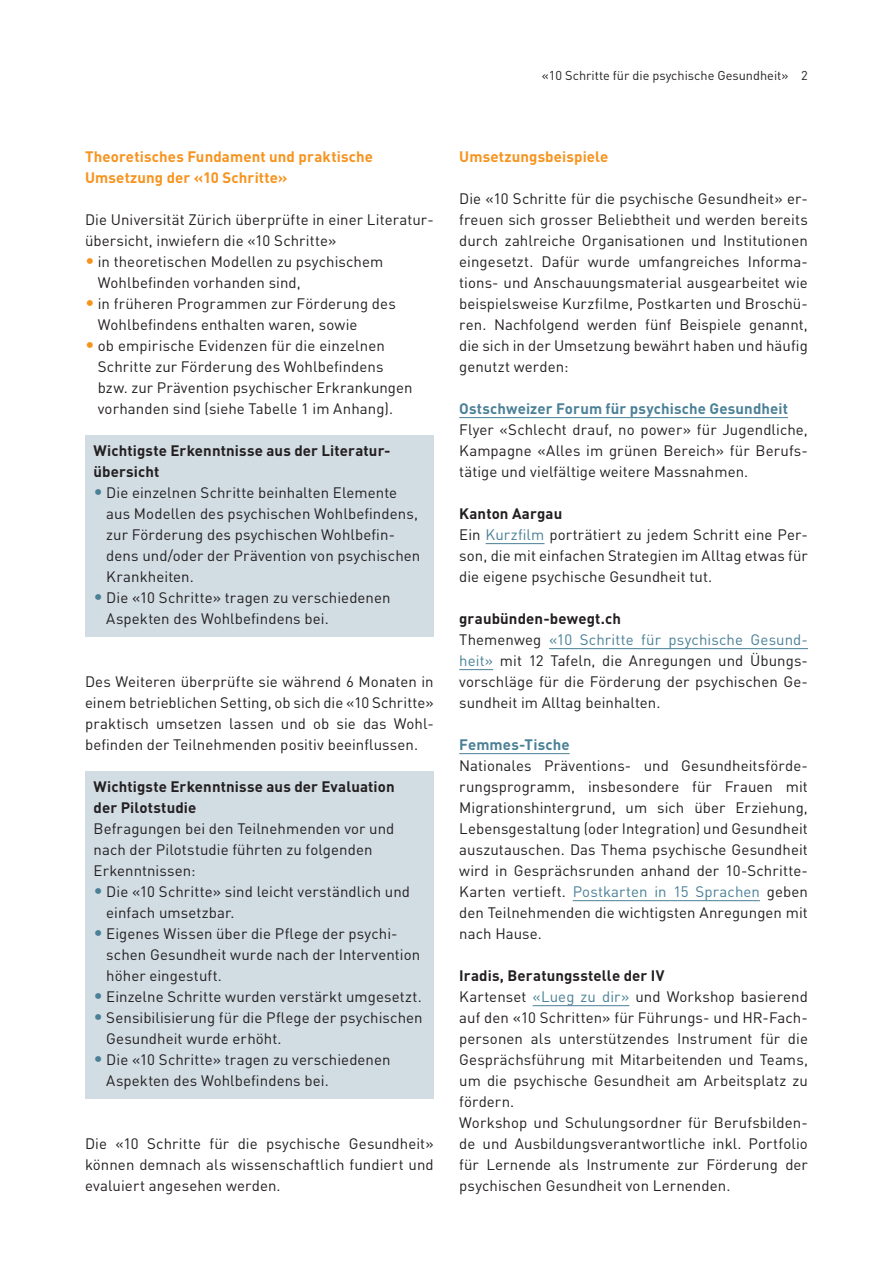
<style>
.page{position:relative;width:893px;height:1263px;background:#fff}
.page>*{position:absolute;margin:0;border:0;box-sizing:border-box;transform-origin:0 0}
.t1{font:15px/21px "DINOT";letter-spacing:.005em;color:#231f20}
.t2{font:700 15px/21px "DINOT";letter-spacing:.01em;color:#231f20}
.t3{font:700 15px/21px "DINOT";letter-spacing:.01em;color:#f7931d}
.t4{font:700 15px "DINOT";letter-spacing:.01em;color:#4a8096}
.t5{font:12.75px "DINOT";color:#231f20}
.s1{font-size:18px;color:#f7931d}
.s2{font-size:18px;color:#4a8096}
.s3{font-weight:700}
.s4{color:#4a8096}
</style>
<div class="page">
<div style="left:85px;top:435px;width:349px;height:202px;background:#d1dce3"></div>
<div style="left:85px;top:771px;width:349px;height:328px;background:#d1dce3"></div>
<hr style="left:459px;top:417px;width:329px;height:1px;background:#4a8096">
<hr style="left:486px;top:543px;width:58px;height:1px;background:#4a8096">
<hr style="left:549px;top:648px;width:259px;height:1px;background:#4a8096">
<hr style="left:459px;top:669px;width:34px;height:1px;background:#4a8096">
<hr style="left:459px;top:753px;width:111px;height:1px;background:#4a8096">
<hr style="left:573px;top:900px;width:187px;height:1px;background:#4a8096">
<hr style="left:533px;top:1005px;width:96px;height:1px;background:#4a8096">
<p class="t5" style="left:542px;top:66px;width:268px">«10 Schritte für die psychische Gesundheit» 2</p>
<p class="t3" style="left:85px;top:145px;width:289px">Theoretisches Fundament und praktische<br>Umsetzung der «10 Schritte»</p>
<p class="t1" style="left:85px;top:208px;width:348px">Die Universität Zürich überprüfte in einer Literatur&shy;übersicht, inwiefern die «10 Schritte»</p>
<p class="t1" style="left:98px;top:250px;width:287px;text-indent:-13px"><span class="s1">•</span> in theoretischen Modellen zu psychischem<br>Wohlbefinden vorhanden sind,</p>
<p class="t1" style="left:98px;top:292px;width:299px;text-indent:-13px"><span class="s1">•</span> in früheren Programmen zur Förderung des<br>Wohlbefindens enthalten waren, sowie</p>
<p class="t1" style="left:98px;top:334px;width:316px;text-indent:-13px"><span class="s1">•</span> ob empirische Evidenzen für die einzelnen Schritte zur Förderung des Wohlbefindens bzw. zur Prävention psychischer Erkrankungen vorhanden sind (siehe Tabelle 1 im Anhang).</p>
<p class="t2" style="left:94px;top:439px;width:298px">Wichtigste Erkenntnisse aus der Literatur&shy;übersicht</p>
<p class="t1" style="left:106px;top:481px;width:315px;text-indent:-13px"><span class="s2">•</span> Die einzelnen Schritte beinhalten Elemente aus Modellen des psychischen Wohlbefindens, zur Förderung des psychischen Wohlbefin&shy;dens und/oder der Prävention von psychischen Krankheiten.</p>
<p class="t1" style="left:106px;top:586px;width:286px;text-indent:-13px"><span class="s2">•</span> Die «10 Schritte» tragen zu verschiedenen<br>Aspekten des Wohlbefindens bei.</p>
<p class="t1" style="left:85px;top:670px;width:350px">Des Weiteren überprüfte sie während 6 Monaten in einem betrieblichen Setting, ob sich die «10 Schritte» praktisch umsetzen lassen und ob sie das Wohl&shy;befinden der Teilnehmenden positiv beeinflussen.</p>
<p class="t2" style="left:94px;top:775px;width:303px">Wichtigste Erkenntnisse aus der Evaluation der Pilotstudie</p>
<p class="t1" style="left:94px;top:817px;width:302px">Befragungen bei den Teilnehmenden vor und nach der Pilotstudie führten zu folgenden<br>Erkenntnissen:</p>
<p class="t1" style="left:106px;top:880px;width:305px;text-indent:-13px"><span class="s2">•</span> Die «10 Schritte» sind leicht verständlich und einfach umsetzbar.</p>
<p class="t1" style="left:106px;top:922px;width:315px;text-indent:-13px"><span class="s2">•</span> Eigenes Wissen über die Pflege der psychi&shy;schen Gesundheit wurde nach der Intervention höher eingestuft.</p>
<p class="t1" style="left:94px;top:985px;width:330px"><span class="s2">•</span> Einzelne Schritte wurden verstärkt umgesetzt.</p>
<p class="t1" style="left:106px;top:1006px;width:318px;text-indent:-13px"><span class="s2">•</span> Sensibilisierung für die Pflege der psychischen<br>Gesundheit wurde erhöht.</p>
<p class="t1" style="left:106px;top:1048px;width:286px;text-indent:-13px"><span class="s2">•</span> Die «10 Schritte» tragen zu verschiedenen<br>Aspekten des Wohlbefindens bei.</p>
<p class="t1" style="left:85px;top:1132px;width:350px;text-align:justify">Die «10 Schritte für die psychische Gesundheit» können demnach als wissenschaftlich fundiert und evaluiert angesehen werden.</p>
<p class="t3" style="left:459px;top:145px;width:151px">Umsetzungsbeispiele</p>
<p class="t1" style="left:459px;top:187px;width:350px;text-align:justify">Die «10 Schritte für die psychische Gesundheit» er&shy;freuen sich grosser Beliebtheit und werden bereits durch zahlreiche Organisationen und Institutionen eingesetzt. Dafür wurde umfangreiches Informa&shy;tions- und Anschauungsmaterial ausgearbeitet wie beispielsweise Kurzfilme, Postkarten und Broschü&shy;ren. Nachfolgend werden fünf Beispiele genannt, die sich in der Umsetzung bewährt haben und häufig genutzt werden:</p>
<p class="t4" style="left:459px;top:398px;width:330px">Ostschweizer Forum für psychische Gesundheit</p>
<p class="t1" style="left:459px;top:418px;width:350px">Flyer «Schlecht drauf, no power» für Jugendliche,<br>Kampagne «Alles im grünen Bereich» für Berufs&shy;tätige und vielfältige weitere Massnahmen.</p>
<p class="t1" style="left:459px;top:502px;width:350px"><span class="s3">Kanton Aargau<br></span>Ein <span class="s4">Kurzfilm</span> porträtiert zu jedem Schritt eine Per&shy;son, die mit einfachen Strategien im Alltag etwas für die eigene psychische Gesundheit tut.</p>
<p class="t1" style="left:459px;top:607px;width:350px"><span class="s3">graubünden-bewegt.ch<br></span>Themenweg <span class="s4">«10 Schritte für psychische Gesund&shy;heit»</span> mit 12 Tafeln, die Anregungen und Übungs&shy;vorschläge für die Förderung der psychischen Ge&shy;sundheit im Alltag beinhalten.</p>
<p class="t4" style="left:459px;top:734px;width:112px">Femmes-Tische</p>
<p class="t1" style="left:459px;top:754px;width:350px;text-align:justify">Nationales Präventions- und Gesundheitsförde&shy;rungsprogramm, insbesondere für Frauen mit Migrationshintergrund, um sich über Erziehung, Lebensgestaltung (oder Integration) und Gesundheit auszutauschen. Das Thema psychische Gesundheit wird in Gesprächsrunden anhand der 10-Schritte-Karten vertieft. <span class="s4">Postkarten in 15 Sprachen</span> geben den Teilnehmenden die wichtigsten Anregungen mit nach Hause.</p>
<p class="t1" style="left:459px;top:964px;width:350px"><span class="s3">Iradis, Beratungsstelle der IV<br></span>Kartenset <span class="s4">«Lueg zu dir»</span> und Workshop basierend auf den «10 Schritten» für Führungs- und HR-Fach&shy;personen als unterstützendes Instrument für die Gesprächsführung mit Mitarbeitenden und Teams, um die psychische Gesundheit am Arbeitsplatz zu fördern.<br>Workshop und Schulungsordner für Berufsbilden&shy;de und Ausbildungsverantwortliche inkl. Portfolio für Lernende als Instrumente zur Förderung der psychischen Gesundheit von Lernenden.</p>
</div>
